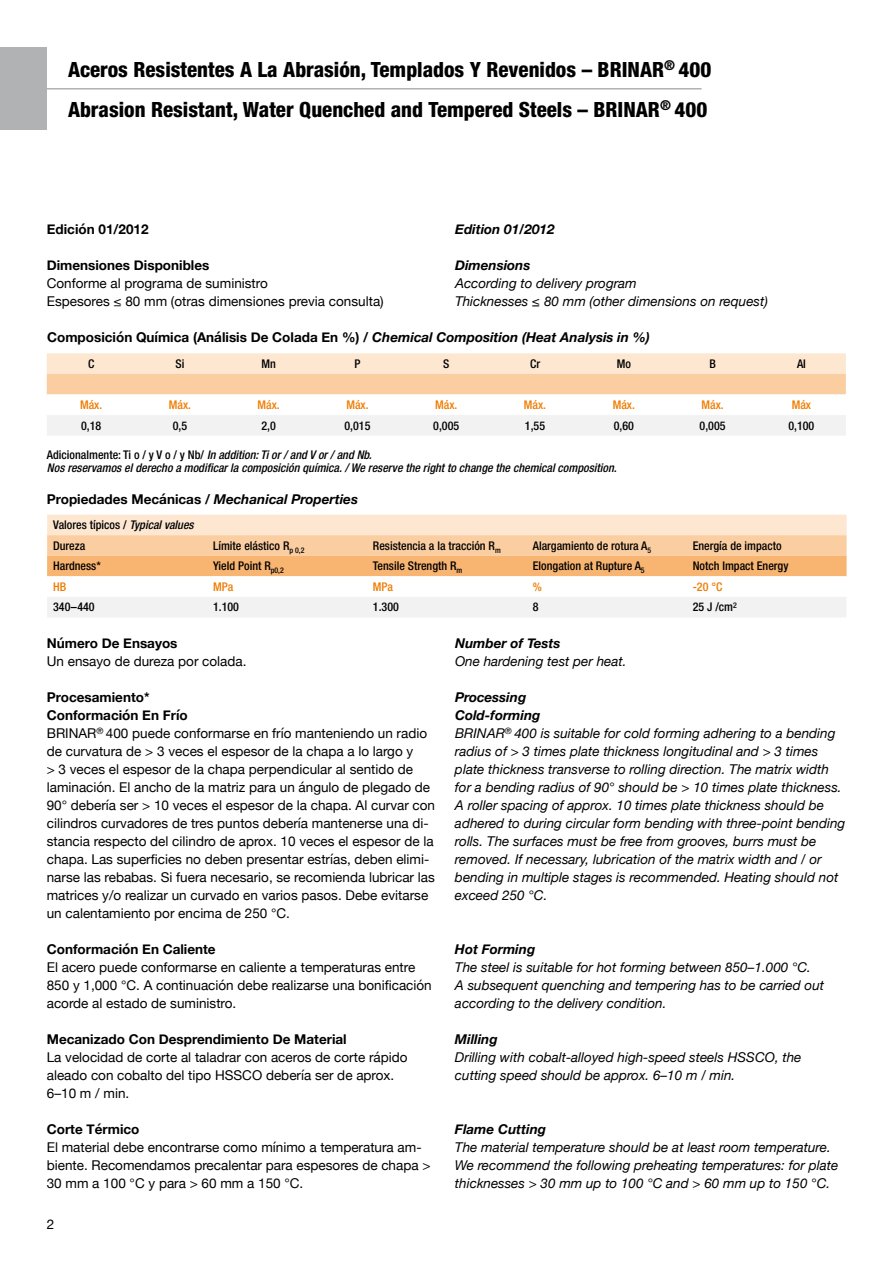
<style>
.page{position:relative;width:893px;height:1263px;background:#fff}
.page>*{position:absolute;margin:0;border:0;box-sizing:border-box;transform-origin:0 0}
.t1{font:800 condensed 21px/40.5px "Helvetica Neue LT Pro";color:#000}
.t2{font:13.5px/18px "Helvetica Neue";color:#000}
.t3{font:italic 13.5px/18px "Helvetica Neue";color:#000}
.t4{font:700 13.5px "Helvetica Neue";color:#000}
.t5{font:italic 700 13.5px "Helvetica Neue";color:#000}
.t6{font:500 condensed 12px/20.5px "Helvetica Neue LT Pro";color:#000}
.t7{font:italic 500 condensed 12px/13.5px "Helvetica Neue LT Pro";color:#000}
.t8{font:500 condensed 12px "Helvetica Neue LT Pro";color:#ef7c00}
.s1{font-style:italic}
.s2{font-style:normal}
.s3{font-weight:700}
</style>
<div class="page">
<hr style="left:0;top:88px;width:702px;height:2px;background:#b1b2b3">
<svg style="left:47px;top:353px;width:799px;height:82px"></svg>
<svg style="left:47px;top:515px;width:800px;height:102px"></svg>
<div style="left:0;top:47px;width:47px;height:83px;background:#b1b2b3"></div>
<h1 class="t1" style="left:68px;top:49px;width:645px">Aceros Resistentes A La Abrasión, Templados Y Revenidos – BRINAR<sup>®</sup> 400<br>Abrasion Resistant, Water Quenched and Tempered Steels – BRINAR<sup>®</sup> 400</h1>
<p class="t4" style="left:47px;top:219px;width:103px">Edición 01/2012</p>
<p class="t4" style="left:47px;top:255px;width:164px">Dimensiones Disponibles</p>
<p class="t2" style="left:47px;top:275px;width:338px">Conforme al programa de suministro<br>Espesores ≤ 80 mm (otras dimensiones previa consulta)</p>
<p class="t5" style="left:455px;top:219px;width:101px">Edition 01/2012</p>
<p class="t5" style="left:455px;top:255px;width:77px">Dimensions</p>
<p class="t3" style="left:455px;top:275px;width:314px">According to delivery program<br>Thicknesses ≤ 80 mm (other dimensions on request)</p>
<p class="t4" style="left:47px;top:327px;width:604px">Composición Química (Análisis De Colada En %) <span class="s1">/ Chemical Composition (Heat Analysis in %)</span></p>
<p class="t6" style="left:88px;top:353px;width:8px">C</p>
<p class="t6" style="left:175px;top:353px;width:10px">Si</p>
<p class="t6" style="left:261px;top:353px;width:16px">Mn</p>
<p class="t6" style="left:354px;top:353px;width:7px">P</p>
<p class="t6" style="left:443px;top:353px;width:8px">S</p>
<p class="t6" style="left:530px;top:353px;width:12px">Cr</p>
<p class="t6" style="left:617px;top:353px;width:16px">Mo</p>
<p class="t6" style="left:709px;top:353px;width:8px">B</p>
<p class="t6" style="left:797px;top:353px;width:10px">AI</p>
<p class="t8" style="left:80px;top:398px;width:24px">Máx.</p>
<p class="t8" style="left:169px;top:398px;width:24px">Máx.</p>
<p class="t8" style="left:258px;top:398px;width:24px">Máx.</p>
<p class="t8" style="left:346px;top:398px;width:24px">Máx.</p>
<p class="t8" style="left:435px;top:398px;width:24px">Máx.</p>
<p class="t8" style="left:524px;top:398px;width:24px">Máx.</p>
<p class="t8" style="left:613px;top:398px;width:24px">Máx.</p>
<p class="t8" style="left:701px;top:398px;width:24px">Máx.</p>
<p class="t8" style="left:792px;top:398px;width:21px">Máx</p>
<p class="t6" style="left:81px;top:415px;width:22px">0,18</p>
<p class="t6" style="left:173px;top:415px;width:16px">0,5</p>
<p class="t6" style="left:261px;top:415px;width:16px">2,0</p>
<p class="t6" style="left:344px;top:415px;width:27px">0,015</p>
<p class="t6" style="left:433px;top:415px;width:27px">0,005</p>
<p class="t6" style="left:525px;top:415px;width:22px">1,55</p>
<p class="t6" style="left:614px;top:415px;width:22px">0,60</p>
<p class="t6" style="left:700px;top:415px;width:27px">0,005</p>
<p class="t6" style="left:788px;top:415px;width:27px">0,100</p>
<p class="t7" style="left:47px;top:447px;width:574px"><span class="s2">Ad i c i o n a l m e n t e : T i o / y V o / y N b/</span> In addition:Tior/and V or/and Nb.<br>Nosreservamoselderechoamodificarlacomposición química./Wereservetherighttochangethechemicalcomposition.</p>
<p class="t4" style="left:47px;top:489px;width:313px">Propiedades Mecánicas / <span class="s1">Mechanical Properties</span></p>
<p class="t6" style="left:53px;top:514px;width:145px">Valores típicos / <span class="s1">Typicalvalues<br></span>Dureza</p>
<p class="t6" style="left:213px;top:535px;width:93px">Límite elástico R<sub>p</sub> <sub>0,2</sub></p>
<p class="t6" style="left:373px;top:535px;width:129px">Resistencia a la tracción R<sub>m</sub></p>
<p class="t6" style="left:533px;top:535px;width:120px">Alargamiento de rotura A<sub>5</sub></p>
<p class="t6" style="left:693px;top:535px;width:90px">Energía de impacto</p>
<p class="t6" style="left:53px;top:556px;width:49px">Hardness*</p>
<p class="t6" style="left:213px;top:556px;width:72px">Yield Point R<sub>p0,2</sub></p>
<p class="t6" style="left:373px;top:556px;width:91px">Tensile Strength R<sub>m</sub></p>
<p class="t6" style="left:533px;top:556px;width:113px">Elongation at Rupture A<sub>5</sub></p>
<p class="t6" style="left:693px;top:556px;width:97px">Notch Impact Energy</p>
<p class="t8" style="left:53px;top:579px;width:15px">HB</p>
<p class="t8" style="left:213px;top:579px;width:22px">MPa</p>
<p class="t8" style="left:373px;top:579px;width:22px">MPa</p>
<p class="t8" style="left:533px;top:579px;width:11px">%</p>
<p class="t8" style="left:693px;top:579px;width:31px">-20 °C</p>
<p class="t6" style="left:53px;top:597px;width:43px">340–440</p>
<p class="t6" style="left:213px;top:597px;width:27px">1.100</p>
<p class="t6" style="left:373px;top:597px;width:27px">1.300</p>
<p class="t6" style="left:533px;top:597px;width:7px">8</p>
<p class="t6" style="left:693px;top:597px;width:46px">25 J /cm<sup>2</sup></p>
<p class="t4" style="left:47px;top:633px;width:132px">Número De Ensayos</p>
<p class="t2" style="left:47px;top:653px;width:201px">Un ensayo de dureza por colada.</p>
<p class="t2" style="left:47px;top:689px;width:390px"><span class="s3">Procesamiento*<br>Conformación En Frío<br></span>BRINAR<sup>®</sup> 400 puede conformarse en frío manteniendo un radio de curvatura de &gt; 3 veces el espesor de la chapa a lo largo y<br>&gt; 3 veces el espesor de la chapa perpendicular al sentido de laminación. El ancho de la matriz para un ángulo de plegado de 90° debería ser &gt; 10 veces el espesor de la chapa. Al curvar con cilindros curvadores de tres puntos debería mantenerse una di&shy;stancia respecto del cilindro de aprox. 10 veces el espesor de la chapa. Las superficies no deben presentar estrías, deben elimi&shy;narse las rebabas. Si fuera necesario, se recomienda lubricar las matrices y/o realizar un curvado en varios pasos. Debe evitarse un calentamiento por encima de 250 °C.</p>
<p class="t4" style="left:47px;top:939px;width:170px">Conformación En Caliente</p>
<p class="t2" style="left:47px;top:959px;width:386px">El acero puede conformarse en caliente a temperaturas entre<br>850 y 1,000 °C. A continuación debe realizarse una bonificación acorde al estado de suministro.</p>
<p class="t4" style="left:47px;top:1029px;width:301px">Mecanizado Con Desprendimiento De Material</p>
<p class="t2" style="left:47px;top:1049px;width:362px">La velocidad de corte al taladrar con aceros de corte rápido aleado con cobalto del tipo HSSCO debería ser de aprox.<br>6 –10 m / min.</p>
<p class="t4" style="left:47px;top:1119px;width:94px">Corte Térmico</p>
<p class="t2" style="left:47px;top:1139px;width:385px">El material debe encontrarse como mínimo a temperatura am&shy;biente. Recomendamos precalentar para espesores de chapa &gt;<br>30 mm a 100 °C y para &gt; 60 mm a 150 °C.</p>
<p class="t2" style="left:47px;top:1216px;width:9px">2</p>
<p class="t5" style="left:455px;top:633px;width:107px">Number of Tests</p>
<p class="t3" style="left:455px;top:653px;width:173px">One hardening test per heat.</p>
<p class="t3" style="left:455px;top:689px;width:392px"><span class="s3">Processing<br>Cold-forming<br></span>BRINAR<sup>®</sup> 400 is suitable for cold forming adhering to a bending radius of &gt; 3 times plate thickness longitudinal and &gt; 3 times plate thickness transverse to rolling direction. The matrix width for a bending radius of 90° should be &gt; 10 times plate thickness.<br>A roller spacing of approx. 10 times plate thickness should be adhered to during circular form bending with three-point bending rolls. The surfaces must be free from grooves, burrs must be removed. If necessary, lubrication of the matrix width and / or bending in multiple stages is recommended. Heating should not exceed 250 °C.</p>
<p class="t5" style="left:455px;top:939px;width:82px">Hot Forming</p>
<p class="t3" style="left:455px;top:959px;width:371px">The steel is suitable for hot forming between 850–1.000 °C.<br>A subsequent quenching and tempering has to be carried out according to the delivery condition.</p>
<p class="t5" style="left:455px;top:1029px;width:44px">Milling</p>
<p class="t3" style="left:455px;top:1049px;width:348px">Drilling with cobalt-alloyed high-speed steels HSSCO, the cutting speed should be approx. 6–10 m / min.</p>
<p class="t5" style="left:455px;top:1119px;width:93px">Flame Cutting</p>
<p class="t3" style="left:455px;top:1139px;width:385px">The material temperature should be at least room temperature.<br>We recommend the following preheating temperatures: for plate thicknesses &gt; 30 mm up to 100 °C and &gt; 60 mm up to 150 °C.</p>
</div>
